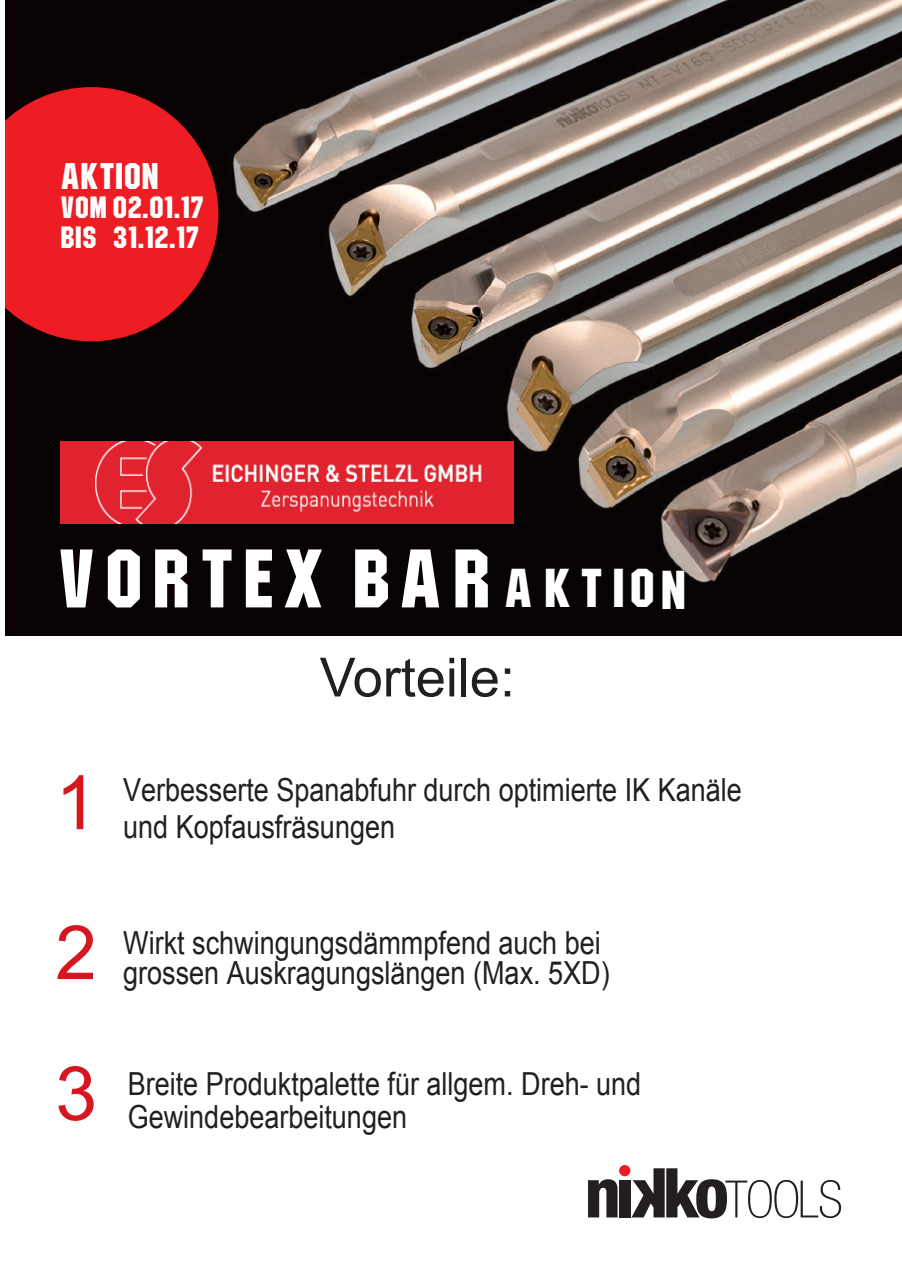
<style>
.page{position:relative;width:902px;height:1272px;background:#fff}
.page>*{position:absolute;margin:0;border:0;box-sizing:border-box;transform-origin:0 0}
.t1{font:700 75px/140.9px "Arial";color:#d7171f}
.t2{font:72px "Machine";letter-spacing:.12em;color:#fff}
.t3{font:54px "Arial";color:#231f20}
.t4{font:32.55px "Machine";color:#fff}
.t5{font:31.8px/30.2px "Arial";color:#231f20;scale:.85 1}
.t6{font:27px/29.2px "Machine";color:#fff}
.s1{font-size:48px}
</style>
<div class="page">
<div style="left:4px;top:0;width:897px;height:636px;background:#080302"></div>
<img style="left:218px;top:0;width:683px;height:583px">
<svg style="left:4px;top:87px;width:214px;height:254px"></svg>
<div style="left:619px;top:1164px;width:11px;height:12px;background:#ee1d23;border-radius:50%"></div>
<svg style="left:588px;top:1179px;width:29px;height:38px"></svg>
<div style="left:619px;top:1180px;width:11px;height:37px;background:#231f20"></div>
<svg style="left:631px;top:1168px;width:210px;height:50px"></svg>
<svg style="left:897px;top:0;width:5px;height:5px"></svg>
<img style="left:60px;top:441px;width:453px;height:83px">
<p class="t4" style="left:60px;top:155px;width:100px">AKTION</p>
<p class="t6" style="left:60px;top:193px;width:146px">VOM 02.01.17<br>BIS 31.12.17</p>
<h2 class="t2" style="left:57px;top:531px;width:631px">VORTEX BAR <span class="s1">AKTION</span></h2>
<h1 class="t1" style="left:55px;top:730px;width:43px">1</h1>
<h3 class="t3" style="left:320px;top:642px;width:197px">Vorteile:</h3>
<p class="t5" style="left:123px;top:775px;width:729px">Verbesserte Spanabfuhr durch optimierte IK Kanäle</p>
<p class="t5" style="left:123px;top:812px;width:321px">und Kopfausfräsungen</p>
<h1 class="t1" style="left:55px;top:880px;width:43px">2<br>3</h1>
<p class="t5" style="left:123px;top:928px;width:573px">Wirkt schwingungsdämmpfend auch bei grossen Auskragungslängen (Max. 5XD)</p>
<p class="t5" style="left:128px;top:1067px;width:605px;line-height:32.4px">Breite Produktpalette für allgem. Dreh- und<br>Gewindebearbeitungen</p>
</div>
